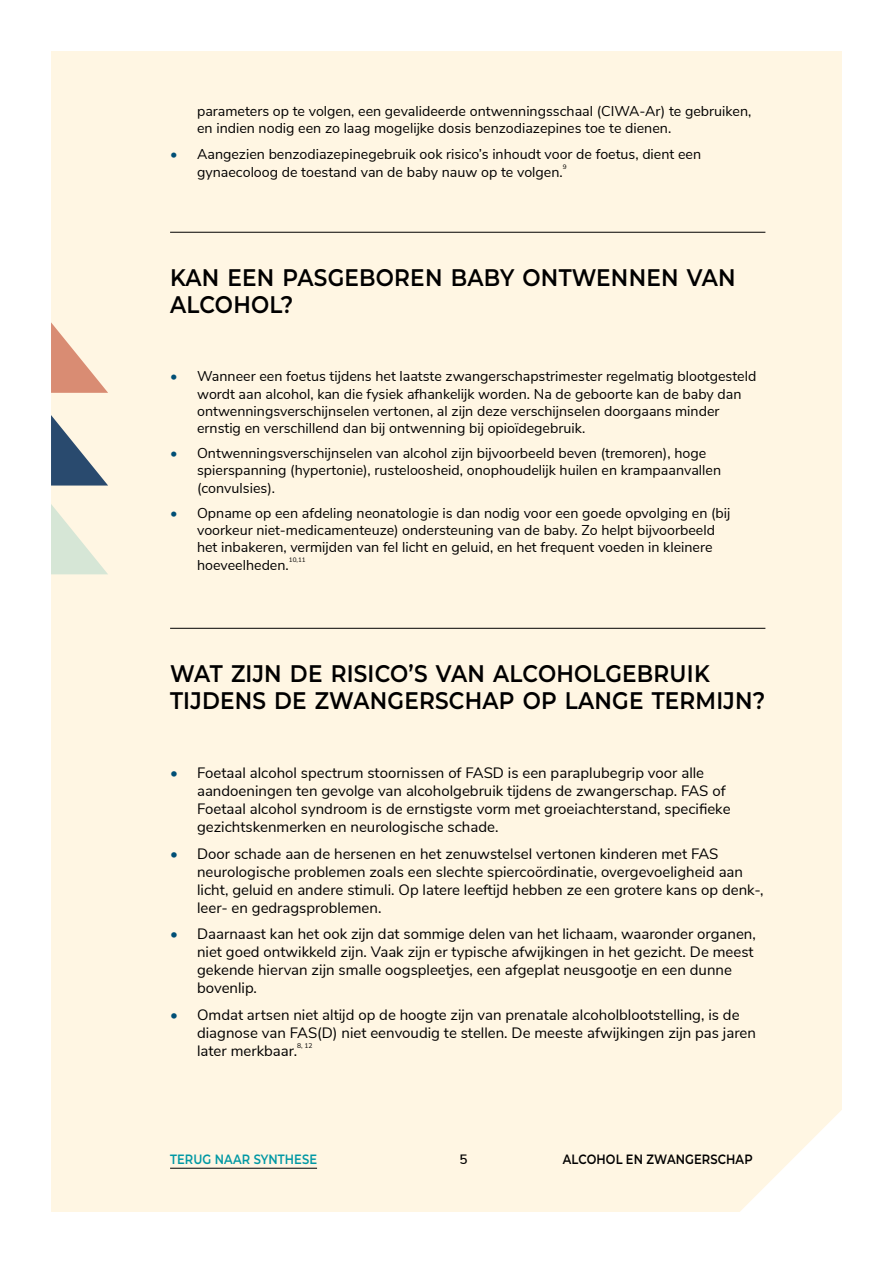
<style>
.page{position:relative;width:893px;height:1263px;background:#fff}
.page>*{position:absolute;margin:0;border:0;box-sizing:border-box;transform-origin:0 0}
.t1{font:600 24px/27px "Montserrat";letter-spacing:.01em;color:#000;scale:.9 1}
.t2{font:15px/18px "Nunito Sans";color:#000}
.t3{font:14.25px/17.1px "Nunito Sans";color:#000}
.t4{font:600 13.5px "Montserrat";letter-spacing:.01em;color:#000;scale:.85 1}
.t5{font:600 13.5px "Montserrat";letter-spacing:.01em;color:#0098a4;scale:.85 1}
.t6{font:600 13.5px "Nunito Sans";color:#000}
.t7{font:6.75px "Nunito Sans";color:#000}
.t8{font:6.45px "Nunito Sans";color:#000}
.s1{color:#004f76}
</style>
<div class="page">
<div style="left:51px;top:51px;width:791px;height:1161px;background:#fff6e3"></div>
<svg style="left:51px;top:415px;width:57px;height:70px;background:#94a0a8"></svg>
<svg style="left:51px;top:504px;width:57px;height:70px;background:#eaeddc"></svg>
<svg style="left:51px;top:322px;width:57px;height:71px;background:#ecc1ab"></svg>
<hr style="left:170px;top:1168px;width:147px;height:1px;background:#000">
<hr style="left:170px;top:232px;width:595px;height:1px;background:#000">
<hr style="left:170px;top:628px;width:595px;height:1px;background:#000">
<p class="t3" style="left:197px;top:102px;width:556px">parameters op te volgen, een gevalideerde ontwenningsschaal (CIWA-Ar) te gebruiken, en indien nodig een zo laag mogelijke dosis benzodiazepines toe te dienen.</p>
<p class="t3" style="left:197px;top:144px;width:506px;line-height:18px;text-indent:-27px"><span class="s1">•</span> Aangezien benzodiazepinegebruik ook risico’s inhoudt voor de foetus, dient een gynaecoloog de toestand van de baby nauw op te volgen.</p>
<p class="t8" style="left:563px;top:162px;width:5px">9</p>
<h1 class="t1" style="left:170px;top:263px;width:630px">KAN EEN PASGEBOREN BABY ONTWENNEN VAN<br>ALCOHOL?</h1>
<p class="t3" style="left:197px;top:367px;width:561px;text-indent:-27px"><span class="s1">•</span> Wanneer een foetus tijdens het laatste zwangerschapstrimester regelmatig blootgesteld wordt aan alcohol, kan die fysiek afhankelijk worden. Na de geboorte kan de baby dan ontwenningsverschijnselen vertonen, al zijn deze verschijnselen doorgaans minder ernstig en verschillend dan bij ontwenning bij opioïdegebruik.</p>
<p class="t3" style="left:197px;top:444px;width:525px;text-indent:-27px"><span class="s1">•</span> Ontwenningsverschijnselen van alcohol zijn bijvoorbeeld beven (tremoren), hoge spierspanning (hypertonie), rusteloosheid, onophoudelijk huilen en krampaanvallen (convulsies).</p>
<p class="t3" style="left:197px;top:504px;width:535px;text-indent:-27px"><span class="s1">•</span> Opname op een afdeling neonatologie is dan nodig voor een goede opvolging en (bij voorkeur niet-medicamenteuze) ondersteuning van de baby. Zo helpt bijvoorbeeld het inbakeren, vermijden van fel licht en geluid, en het frequent voeden in kleinere hoeveelheden.</p>
<p class="t8" style="left:289px;top:555px;width:18px">10,11</p>
<h1 class="t1" style="left:170px;top:659px;width:663px">WAT ZIJN DE RISICO’S VAN ALCOHOLGEBRUIK<br>TIJDENS DE ZWANGERSCHAP OP LANGE TERMIJN?</h1>
<p class="t2" style="left:197px;top:763px;width:535px;text-indent:-27px"><span class="s1">•</span> Foetaal alcohol spectrum stoornissen of FASD is een paraplubegrip voor alle aandoeningen ten gevolge van alcoholgebruik tijdens de zwangerschap. FAS of Foetaal alcohol syndroom is de ernstigste vorm met groeiachterstand, specifieke gezichtskenmerken en neurologische schade.</p>
<p class="t2" style="left:197px;top:844px;width:568px;text-indent:-27px"><span class="s1">•</span> Door schade aan de hersenen en het zenuwstelsel vertonen kinderen met FAS neurologische problemen zoals een slechte spiercoördinatie, overgevoeligheid aan licht, geluid en andere stimuli. Op latere leeftijd hebben ze een grotere kans op denk-, leer- en gedragsproblemen.</p>
<p class="t2" style="left:197px;top:924px;width:560px;text-indent:-27px"><span class="s1">•</span> Daarnaast kan het ook zijn dat sommige delen van het lichaam, waaronder organen, niet goed ontwikkeld zijn. Vaak zijn er typische afwijkingen in het gezicht. De meest gekende hiervan zijn smalle oogspleetjes, een afgeplat neusgootje en een dunne bovenlip.</p>
<p class="t2" style="left:197px;top:1005px;width:560px;text-indent:-27px"><span class="s1">•</span> Omdat artsen niet altijd op de hoogte zijn van prenatale alcoholblootstelling, is de diagnose van FAS(D) niet eenvoudig te stellen. De meeste afwijkingen zijn pas jaren later merkbaar.</p>
<p class="t7" style="left:297px;top:1040px;width:17px">8, 12</p>
<p class="t5" style="left:170px;top:1149px;width:174px">TERUG NAAR SYNTHESE</p>
<p class="t6" style="left:459px;top:1149px;width:10px">5</p>
<p class="t4" style="left:563px;top:1149px;width:225px">ALCOHOL EN ZWANGERSCHAP</p>
</div>
